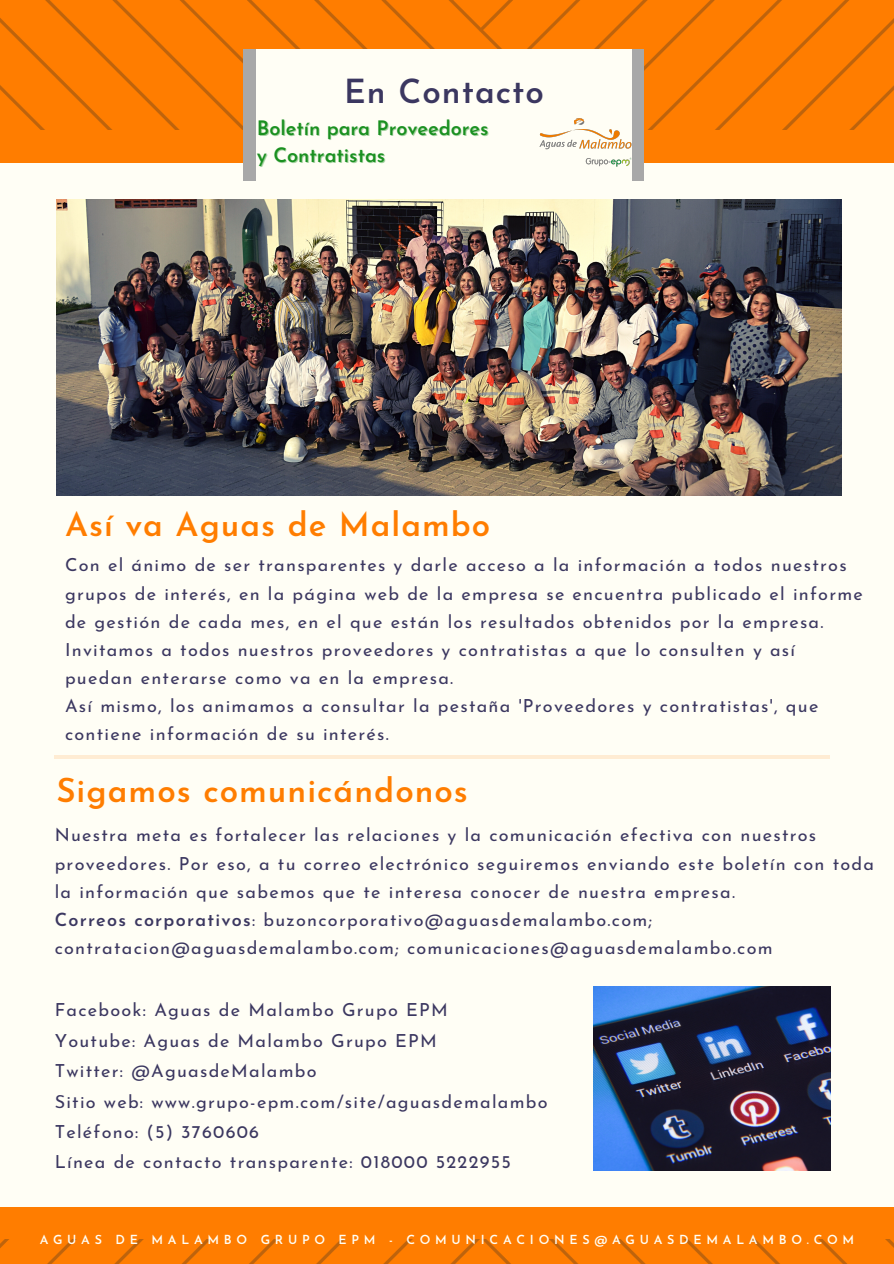
<style>
.page{position:relative;width:894px;height:1264px;background:#fff}
.page>*{position:absolute;margin:0;border:0;box-sizing:border-box;transform-origin:0 0}
.t1{font:600 33.15px "Josefin Sans";letter-spacing:.03em;color:#ff7d00}
.t2{font:600 33.15px "Josefin Sans";letter-spacing:.03em;color:#3b3760}
.t3{font:600 33px "Josefin Sans";letter-spacing:.03em;color:#ff7d00}
.t4{font:600 19.8px "Josefin Sans";color:#1a9020}
.t5{font:18px/28.2px "Josefin Sans";letter-spacing:.07em;color:#3b3760}
.t6{font:600 12.45px "Josefin Sans";letter-spacing:.38em;color:#fffef5}
.s1{font-weight:600}
</style>
<div class="page">
<img style="left:0;top:0;width:893px;height:1263px">
<div style="left:0;top:142px;width:893px;height:1084px;background:#fffef5"></div>
<div style="left:0;top:1206px;width:893px;height:32px;background:#ff7d00"></div>
<div style="left:0;top:130px;width:893px;height:32px;background:#ff7d00"></div>
<div style="left:248px;top:50px;width:390px;height:130px;background:#fffef5"></div>
<div style="left:243px;top:50px;width:12px;height:130px;background:#a8a8a8"></div>
<div style="left:631px;top:50px;width:12px;height:130px;background:#a8a8a8"></div>
<img style="left:56px;top:199px;width:785px;height:296px">
<hr style="left:55px;top:755px;width:774px;height:3px;background:#ff7d00">
<img style="left:593px;top:986px;width:237px;height:184px">
<img style="left:539px;top:89px;width:115px;height:92px">
<p class="t2" style="left:344px;top:78px;width:201px">En Contacto</p>
<p class="t4" style="left:257px;top:120px;width:233px">Boletín para Proveedores</p>
<p class="t4" style="left:257px;top:147px;width:130px">y Contratistas</p>
<p class="t3" style="left:65px;top:511px;width:426px">Así va Aguas de Malambo</p>
<p class="t5" style="left:65px;top:553px;width:799px">Con el ánimo de ser transparentes y darle acceso a la información a todos nuestros grupos de interés, en la página web de la empresa se encuentra publicado el informe de gestión de cada mes, en el que están los resultados obtenidos por la empresa.<br>Invitamos a todos nuestros proveedores y contratistas a que lo consulten y así puedan enterarse como va en la empresa.</p>
<p class="t5" style="left:65px;top:693px;width:754px">Así mismo, los animamos a consultar la pestaña 'Proveedores y contratistas', que contiene información de su interés.</p>
<p class="t1" style="left:56px;top:777px;width:413px">Sigamos comunicándonos</p>
<p class="t5" style="left:55px;top:822px;width:820px">Nuestra meta es fortalecer las relaciones y la comunicación efectiva con nuestros proveedores. Por eso, a tu correo electrónico seguiremos enviando este boletín con toda la información que sabemos que te interesa conocer de nuestra empresa.</p>
<p class="t5" style="left:55px;top:907px;width:719px"><span class="s1">Correos corporativos</span>: buzoncorporativo@aguasdemalambo.com; contratacion@aguasdemalambo.com; comunicaciones@aguasdemalambo.com</p>
<p class="t5" style="left:55px;top:997px;width:394px">Facebook: Aguas de Malambo Grupo EPM</p>
<p class="t5" style="left:55px;top:1028px;width:383px">Youtube: Aguas de Malambo Grupo EPM</p>
<p class="t5" style="left:55px;top:1058px;width:263px">Twitter: @AguasdeMalambo</p>
<p class="t5" style="left:55px;top:1088px;width:494px">Sitio web: www.grupo-epm.com/site/aguasdemalambo</p>
<p class="t5" style="left:55px;top:1119px;width:206px">Teléfono: (5) 3760606</p>
<p class="t5" style="left:55px;top:1149px;width:457px">Línea de contacto transparente: 018000 5222955</p>
<p class="t6" style="left:40px;top:1234px;width:815px">AGUAS DE MALAMBO GRUPO EPM - COMUNICACIONES@AGUASDEMALAMBO.COM</p>
</div>
